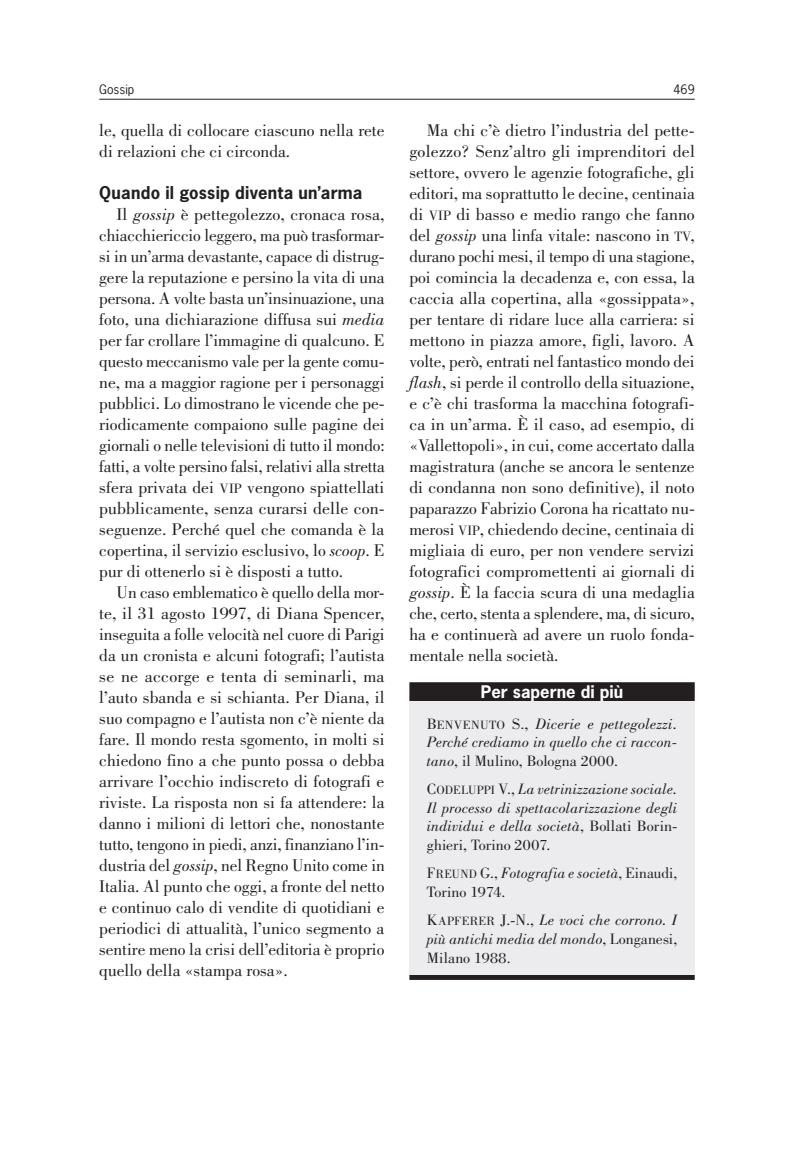
<style>
.page{position:relative;width:794px;height:1166px;background:#fff}
.page>*{position:absolute;margin:0;border:0;box-sizing:border-box;transform-origin:0 0}
.t1{font:17.5px/21px "Bodoni Std";color:#231f20;text-align:justify}
.t2{font:700 16.62px "News Gothic Std";letter-spacing:.02em;color:#231f20}
.t3{font:700 16.28px "News Gothic Std";color:#fff}
.t4{font:italic 15.58px/18.6px "Bodoni Std";letter-spacing:.005em;color:#231f20;text-align:justify}
.t5{font:italic 15.58px/18.6px "Bodoni Std";letter-spacing:.005em;color:#231f20;text-align:justify;scale:1.05 1}
.t6{font:15.58px/18.6px "Bodoni Std";letter-spacing:-.005em;color:#231f20}
.t7{font:12.25px "News Gothic Std";color:#231f20}
.s1{font-style:italic}
.s2{font-family:"Bodoni Std Book SC800";font-size:14px}
.s3{font-family:"Bodoni Std Book SC800";font-style:normal}
.s4{font-family:"Bodoni Std Book SC800";font-style:normal;font-size:12.42px}
.s5{font-style:normal}
.s6{font-family:"Bodoni Std Book SC800"}
.s7{font-family:"Bodoni Std Book SC800";font-size:12.42px}
</style>
<div class="page">
<hr style="left:99px;top:99px;width:595px;height:1px;background:#231f20">
<svg style="left:409px;top:682px;width:285px;height:298px;background:#262223"></svg>
<div style="left:409px;top:701px;width:285px;height:274px;background:#ececee"></div>
<p class="t7" style="left:99px;top:81px;width:37px">Gossip</p>
<p class="t7" style="left:673px;top:81px;width:23px">469</p>
<p class="t1" style="left:99px;top:120px;width:287px">le, quella di collocare ciascuno nella rete di relazioni che ci circonda.</p>
<p class="t2" style="left:99px;top:182px;width:265px">Quando il gossip diventa un’arma</p>
<p class="t1" style="left:99px;top:204px;width:287px;text-indent:17px">Il <span class="s1">gossip</span> è pettegolezzo, cronaca rosa, chiacchiericcio leggero, ma può trasformar&shy;si in un’arma devastante, capace di distrug&shy;gere la reputazione e persino la vita di una persona. A volte basta un’insinuazione, una foto, una dichiarazione diffusa sui <span class="s1">media </span>per far crollare l’immagine di qualcuno. E questo meccanismo vale per la gente comu&shy;ne, ma a maggior ragione per i personaggi pubblici. Lo dimostrano le vicende che pe&shy;riodicamente compaiono sulle pagine dei giornali o nelle televisioni di tutto il mondo: fatti, a volte persino falsi, relativi alla stretta sfera privata dei <span class="s2">VIP</span> vengono spiattellati pubblicamente, senza curarsi delle con&shy;seguenze. Perché quel che comanda è la copertina, il servizio esclusivo, lo <span class="s1">scoop</span>. E pur di ottenerlo si è disposti a tutto.</p>
<p class="t1" style="left:99px;top:582px;width:287px;text-indent:17px">Un caso emblematico è quello della mor&shy;te, il 31 agosto 1997, di Diana Spencer, inseguita a folle velocità nel cuore di Parigi da un cronista e alcuni fotografi; l’autista se ne accorge e tenta di seminarli, ma l’auto sbanda e si schianta. Per Diana, il suo compagno e l’autista non c’è niente da fare. Il mondo resta sgomento, in molti si chiedono fino a che punto possa o debba arrivare l’occhio indiscreto di fotografi e riviste. La risposta non si fa attendere: la danno i milioni di lettori che, nonostante tutto, tengono in piedi, anzi, finanziano l’in&shy;dustria del <span class="s1">gossip</span>, nel Regno Unito come in Italia. Al punto che oggi, a fronte del netto e continuo calo di vendite di quotidiani e periodici di attualità, l’unico segmento a sentire meno la crisi dell’editoria è proprio quello della «stampa rosa».</p>
<p class="t1" style="left:409px;top:120px;width:287px;text-indent:17px">Ma chi c’è dietro l’industria del pette&shy;golezzo? Senz’altro gli imprenditori del settore, ovvero le agenzie fotografiche, gli editori, ma soprattutto le decine, centinaia di <span class="s2">VIP</span> di basso e medio rango che fanno del <span class="s1">gossip</span> una linfa vitale: nascono in <span class="s2">TV</span>, durano pochi mesi, il tempo di una stagione, poi comincia la decadenza e, con essa, la caccia alla copertina, alla «gossippata», per tentare di ridare luce alla carriera: si mettono in piazza amore, figli, lavoro. A volte, però, entrati nel fantastico mondo dei <span class="s1">flash</span>, si perde il controllo della situazione, e c’è chi trasforma la macchina fotografi&shy;ca in un’arma. È il caso, ad esempio, di «Vallettopoli», in cui, come accertato dalla magistratura (anche se ancora le sentenze di condanna non sono definitive), il noto paparazzo Fabrizio Corona ha ricattato nu&shy;merosi <span class="s2">VIP</span>, chiedendo decine, centinaia di migliaia di euro, per non vendere servizi fotografici compromettenti ai giornali di <span class="s1">gossip</span>. È la faccia scura di una medaglia che, certo, stenta a splendere, ma, di sicuro, ha e continuerà ad avere un ruolo fonda&shy;mentale nella società.</p>
<p class="t3" style="left:481px;top:681px;width:144px">Per saperne di più</p>
<p class="t5" style="left:427px;top:714px;width:240px"><span class="s3">B</span><span class="s4">ENVENUTO</span> <span class="s5">S.,</span> Dicerie e pettegolezzi.<br>Perché crediamo in quello che ci raccon&shy;tano<span class="s5">, il Mulino, Bologna 2000.</span></p>
<p class="t4" style="left:427px;top:780px;width:252px"><span class="s3">C</span><span class="s4">ODELUPPI</span> <span class="s5">V.,</span> La vetrinizzazione sociale.<br>Il processo di spettacolarizzazione degli individui e della società<span class="s5">, Bollati Borin&shy;ghieri, Torino 2007.</span></p>
<p class="t6" style="left:427px;top:864px;width:252px"><span class="s6">F</span><span class="s7">REUND</span> G., <span class="s1">Fotografia e società</span>, Einaudi,<br>Torino 1974.</p>
<p class="t4" style="left:427px;top:911px;width:252px"><span class="s3">K</span><span class="s4">APFERER</span> <span class="s5">J.-N.,</span> Le voci che corrono. I più antichi media del mondo<span class="s5">, Longanesi, Milano 1988.</span></p>
</div>
